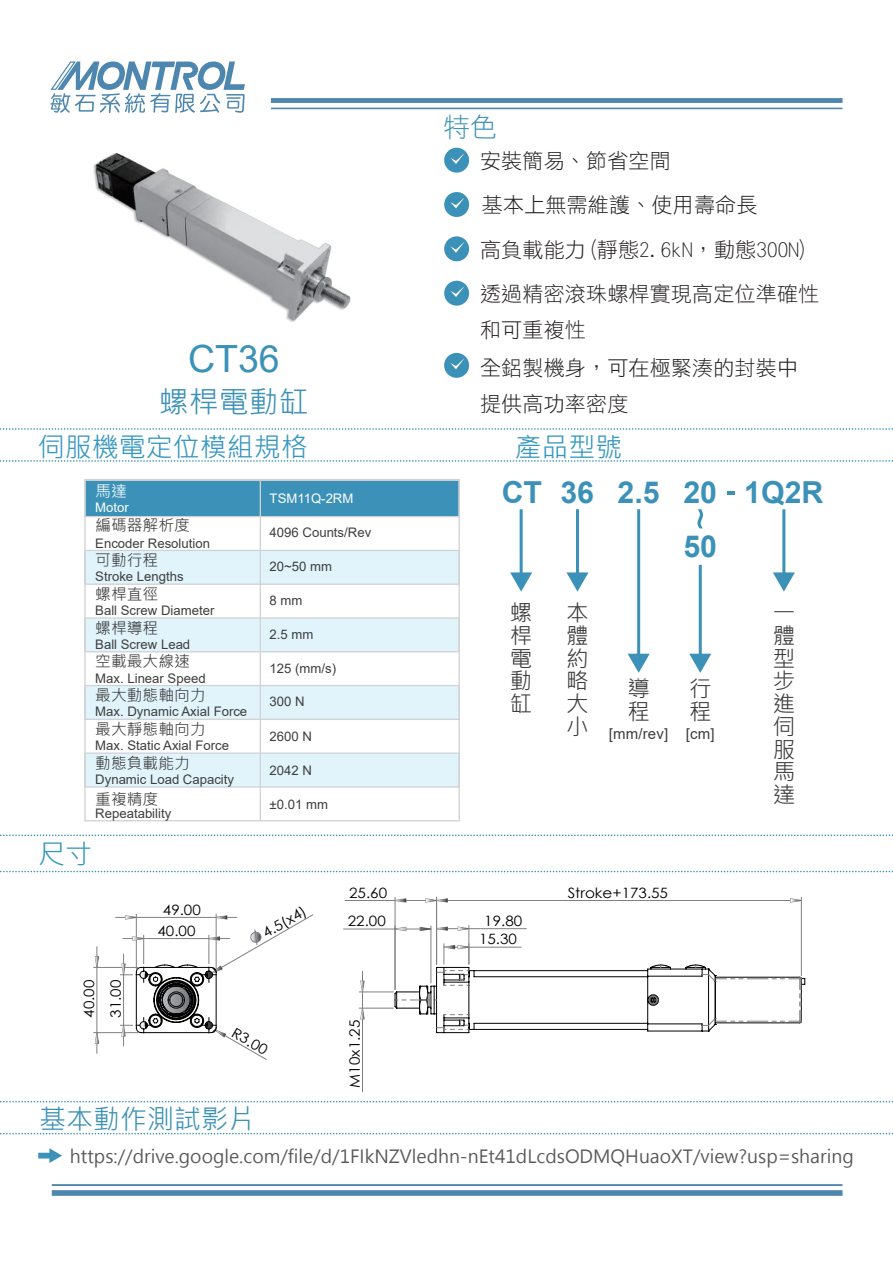
<style>
.page{position:relative;width:893px;height:1263px;background:#fff}
.page>*{position:absolute;margin:0;border:0;box-sizing:border-box;transform-origin:0 0}
.t1{font:37.5px "Arial";color:#3b91b7}
.t2{font:700 30.3px/54px "Arial";color:#3b91b7;text-align:right}
.t3{font:30px "Microsoft Jheng Hei";color:#3b91b7}
.t4{font:27px "Microsoft Jheng Hei";color:#3697c0}
.t5{font:27px "Microsoft Jheng Hei";color:#3b91b7}
.t6{font:27px "DF Hei Lt HK BF";color:#3b91b7}
.t7{font:22.5px/22.8px "Microsoft Jheng Hei";color:#3e3e3f;text-align:justify}
.t8{font:21px/36px "DF Hei Lt HK BF";letter-spacing:.01em;color:#231f20}
.t9{font:18px "Microsoft Jheng Hei";color:#57585a}
.t10{font:15.75px/33.8px "Microsoft Jheng Hei";color:#3e3e3f}
.t11{font:15.75px "Microsoft Jheng Hei";color:#fff}
.t12{font:15px "Arial";letter-spacing:.01em;color:#3e3e3f}
.t13{font:14.25px/18.5px "Century Gothic";color:#000;text-align:center;scale:1.07 1}
.t14{font:13.2px "Arial";color:#3e3e3f}
.t15{font:13.2px "Arial";color:#fff}
</style>
<div class="page">
<svg style="left:0;top:460px;width:893px;height:2px"></svg>
<svg style="left:0;top:428px;width:893px;height:2px"></svg>
<img style="left:93px;top:153px;width:258px;height:169px">
<hr style="left:520px;top:509px;width:3px;height:77px;background:#3b91b7">
<svg style="left:510px;top:572px;width:22px;height:19px"></svg>
<hr style="left:576px;top:509px;width:3px;height:77px;background:#3b91b7">
<svg style="left:566px;top:572px;width:22px;height:19px"></svg>
<hr style="left:699px;top:565px;width:3px;height:96px;background:#3b91b7">
<svg style="left:689px;top:654px;width:22px;height:19px"></svg>
<hr style="left:782px;top:509px;width:3px;height:77px;background:#3b91b7">
<svg style="left:773px;top:572px;width:22px;height:19px"></svg>
<svg style="left:697px;top:509px;width:6px;height:19px"></svg>
<svg style="left:727px;top:491px;width:8px;height:4px"></svg>
<hr style="left:637px;top:509px;width:3px;height:149px;background:#3b91b7">
<svg style="left:628px;top:654px;width:22px;height:19px"></svg>
<div style="left:444px;top:148px;width:25px;height:25px;background:#3b91b7;border-radius:50%"></div>
<svg style="left:450px;top:153px;width:15px;height:11px"></svg>
<div style="left:444px;top:192px;width:25px;height:25px;background:#3b91b7;border-radius:50%"></div>
<svg style="left:450px;top:197px;width:15px;height:11px"></svg>
<div style="left:444px;top:353px;width:25px;height:25px;background:#3b91b7;border-radius:50%"></div>
<svg style="left:450px;top:358px;width:15px;height:11px"></svg>
<div style="left:444px;top:236px;width:25px;height:25px;background:#3b91b7;border-radius:50%"></div>
<svg style="left:450px;top:242px;width:15px;height:11px"></svg>
<div style="left:444px;top:281px;width:25px;height:25px;background:#3b91b7;border-radius:50%"></div>
<svg style="left:450px;top:286px;width:15px;height:11px"></svg>
<div style="left:84px;top:550px;width:376px;height:35px;background:#e1f4fc;border:1px solid #d1d2d4"></div>
<div style="left:84px;top:752px;width:376px;height:36px;background:#e1f4fc;border:1px solid #d1d2d4"></div>
<div style="left:84px;top:685px;width:376px;height:35px;background:#e1f4fc;border:1px solid #d1d2d4"></div>
<div style="left:84px;top:617px;width:376px;height:35px;background:#e1f4fc;border:1px solid #d1d2d4"></div>
<div style="left:84px;top:480px;width:376px;height:37px;background:#3b91b7;border:1px solid #d1d2d4"></div>
<hr style="left:260px;top:480px;width:1px;height:341px;background:#d1d2d4">
<div style="left:84px;top:479px;width:376px;height:342px;border:1px solid #d1d2d4"></div>
<svg style="left:0;top:1101px;width:893px;height:1px"></svg>
<svg style="left:0;top:1133px;width:893px;height:1px"></svg>
<svg style="left:38px;top:1148px;width:24px;height:15px"></svg>
<hr style="left:469px;top:925px;width:1px;height:39px;background:#7f8083">
<hr style="left:395px;top:900px;width:42px;height:1px;background:#7f8083">
<hr style="left:345px;top:900px;width:50px;height:1px;background:#7f8083">
<hr style="left:395px;top:897px;width:1px;height:93px;background:#7f8083">
<hr style="left:437px;top:900px;width:364px;height:1px;background:#7f8083">
<hr style="left:801px;top:897px;width:1px;height:78px;background:#7f8083">
<hr style="left:437px;top:897px;width:1px;height:67px;background:#eceded">
<hr style="left:436px;top:897px;width:1px;height:67px;background:#7f8083">
<hr style="left:362px;top:1008px;width:1px;height:84px;background:#7f8083">
<svg style="left:394px;top:898px;width:12px;height:5px"></svg>
<svg style="left:790px;top:898px;width:12px;height:5px"></svg>
<svg style="left:425px;top:898px;width:23px;height:5px"></svg>
<svg style="left:344px;top:926px;width:462px;height:107px"></svg>
<hr style="left:97px;top:967px;width:1px;height:66px;background:#7f8083">
<hr style="left:94px;top:1033px;width:44px;height:1px;background:#eceded">
<hr style="left:94px;top:1032px;width:44px;height:1px;background:#7f8083">
<hr style="left:94px;top:967px;width:44px;height:1px;background:#7f8083">
<svg style="left:95px;top:1032px;width:4px;height:21px"></svg>
<svg style="left:95px;top:947px;width:4px;height:20px"></svg>
<svg style="left:116px;top:914px;width:198px;height:146px"></svg>
<svg style="left:0;top:871px;width:893px;height:1px"></svg>
<svg style="left:0;top:834px;width:893px;height:2px"></svg>
<svg style="left:50px;top:61px;width:195px;height:52px"></svg>
<div style="left:271px;top:98px;width:571px;height:5px;background:#4d86ae"></div>
<hr style="left:271px;top:108px;width:571px;height:1px;background:#4d86ae">
<div style="left:52px;top:1190px;width:790px;height:6px;background:#4d86ae"></div>
<hr style="left:52px;top:1184px;width:790px;height:2px;background:#4d86ae">
<h3 class="t6" style="left:443px;top:114px;width:55px">特色</h3>
<h3 class="t8" style="left:480px;top:143px;width:192px">安裝簡易、節省空間</h3>
<h3 class="t8" style="left:482px;top:187px;width:277px">基本上無需維護、使用壽命長</h3>
<h3 class="t8" style="left:480px;top:231px;width:331px">高負載能力(靜態2.6kN，動態300N)</h3>
<h3 class="t8" style="left:480px;top:276px;width:341px">透過精密滾珠螺桿實現高定位準確性和可重複性</h3>
<h1 class="t1" style="left:188px;top:332px;width:93px">CT36</h1>
<h3 class="t3" style="left:159px;top:383px;width:152px">螺桿電動缸</h3>
<h3 class="t4" style="left:38px;top:431px;width:271px">伺服機電定位模組規格</h3>
<h3 class="t4" style="left:514px;top:431px;width:109px">產品型號</h3>
<h3 class="t8" style="left:480px;top:350px;width:319px">全鋁製機身，可在極緊湊的封裝中提供高功率密度</h3>
<p class="t11" style="left:95px;top:481px;width:33px">馬達</p>
<p class="t10" style="left:95px;top:509px;width:96px">編碼器解析度</p>
<p class="t10" style="left:95px;top:543px;width:112px">可動行程<br>螺桿直徑<br>螺桿導程<br>空載最大線速最大動態軸向力最大靜態軸向力動態負載能力</p>
<p class="t10" style="left:95px;top:782px;width:65px">重複精度</p>
<p class="t15" style="left:95px;top:498px;width:35px">Motor</p>
<p class="t14" style="left:95px;top:534px;width:116px">Encoder Resolution</p>
<p class="t14" style="left:95px;top:567px;width:90px">Stroke Lengths</p>
<p class="t14" style="left:95px;top:601px;width:121px">Ball Screw Diameter</p>
<p class="t14" style="left:95px;top:635px;width:96px">Ball Screw Lead</p>
<p class="t14" style="left:95px;top:669px;width:112px">Max. Linear Speed</p>
<p class="t14" style="left:95px;top:703px;width:153px">Max. Dynamic Axial Force</p>
<p class="t14" style="left:95px;top:736px;width:135px">Max. Static Axial Force</p>
<p class="t14" style="left:95px;top:770px;width:140px">Dynamic Load Capacity</p>
<p class="t14" style="left:95px;top:804px;width:77px">Repeatability</p>
<h3 class="t4" style="left:38px;top:837px;width:56px">尺寸</h3>
<p class="t13" style="left:157px;top:899px;width:42px;line-height:21.1px">49.00<br>40.00</p>
<p class="t15" style="left:270px;top:489px;width:85px">TSM11Q-2RM</p>
<p class="t14" style="left:270px;top:523px;width:103px">4096 Counts/Rev</p>
<p class="t14" style="left:270px;top:558px;width:64px">20~50 mm</p>
<p class="t14" style="left:270px;top:591px;width:34px">8 mm</p>
<p class="t14" style="left:270px;top:626px;width:45px">2.5 mm</p>
<p class="t14" style="left:270px;top:659px;width:68px">125 (mm/s)</p>
<p class="t14" style="left:270px;top:693px;width:37px">300 N</p>
<p class="t14" style="left:270px;top:727px;width:44px">2600 N</p>
<p class="t14" style="left:270px;top:761px;width:44px">2042 N</p>
<p class="t14" style="left:270px;top:795px;width:60px">±0.01 mm</p>
<p class="t13" style="left:259px;top:926px;width:46px;rotate:-30deg">4.5(x4)</p>
<p class="t13" style="left:349px;top:883px;width:37px">25.60</p>
<p class="t13" style="left:348px;top:911px;width:37px">22.00</p>
<p class="t13" style="left:80px;top:1018px;width:37px;rotate:-90deg">40.00</p>
<p class="t13" style="left:106px;top:1018px;width:37px;rotate:-90deg">31.00</p>
<p class="t13" style="left:238px;top:1023px;width:38px;rotate:30deg">R3.00</p>
<p class="t13" style="left:345px;top:1087px;width:65px;rotate:-90deg">M10x1.25</p>
<h2 class="t2" style="left:502px;top:466px;width:42px">CT</h2>
<h2 class="t2" style="left:744px;top:466px;width:81px">1Q2R</h2>
<h2 class="t2" style="left:618px;top:466px;width:101px">2.5 20<br>50</h2>
<h2 class="t2" style="left:560px;top:466px;width:35px">36</h2>
<h3 class="t7" style="left:510px;top:602px;width:23px">螺桿電動缸</h3>
<h3 class="t7" style="left:566px;top:601px;width:23px">本體約略大小</h3>
<h3 class="t7" style="left:627px;top:678px;width:23px">導程</h3>
<p class="t12" style="left:609px;top:723px;width:61px">[mm/rev]</p>
<h3 class="t7" style="left:689px;top:678px;width:23px">行程</h3>
<p class="t12" style="left:686px;top:723px;width:30px">[cm]</p>
<p class="t13" style="left:479px;top:911px;width:42px">19.80<br>15.30</p>
<p class="t13" style="left:568px;top:883px;width:95px">Stroke+173.55</p>
<h3 class="t7" style="left:773px;top:601px;width:23px">一體型步進伺服馬達</h3>
<h3 class="t5" style="left:39px;top:1102px;width:217px">基本動作測試影片</h3>
<h3 class="t9" style="left:70px;top:1145px;width:785px">https://drive.google.com/file/d/1FIkNZVledhn-nEt41dLcdsODMQHuaoXT/view?usp=sharing</h3>
</div>
